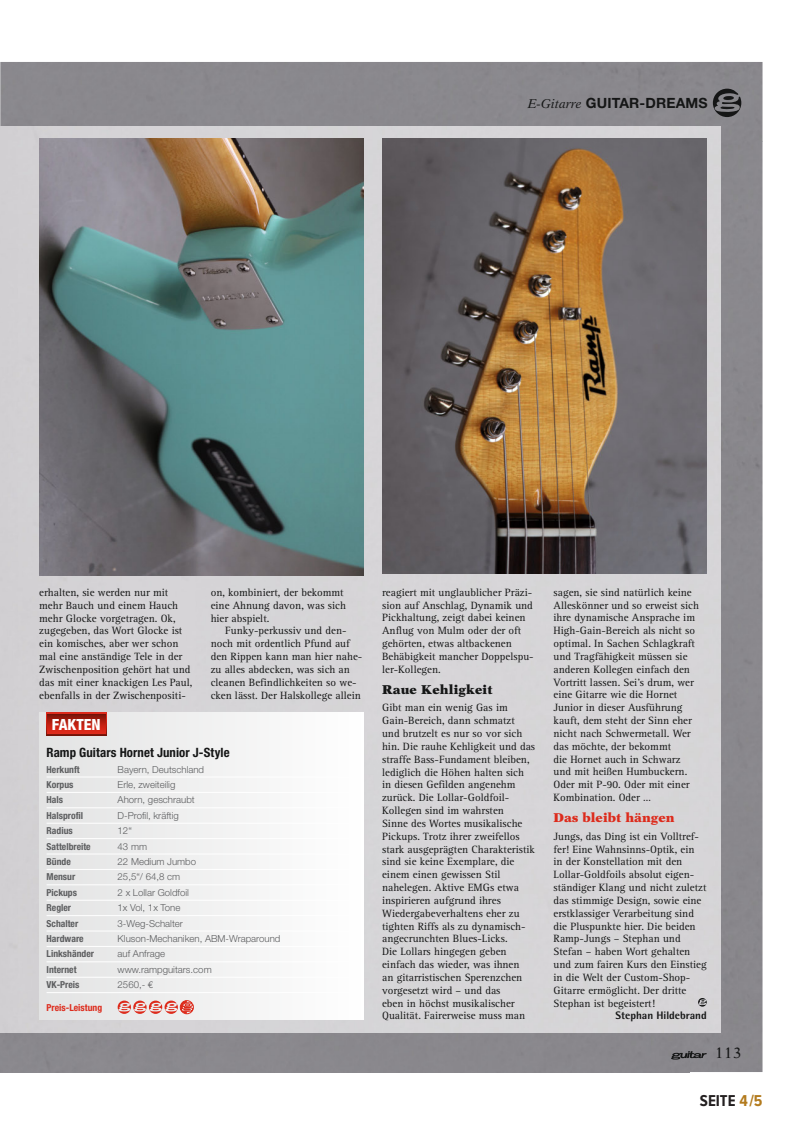
<style>
.page{position:relative;width:798px;height:1134px;background:#fff}
.page>*{position:absolute;margin:0;border:0;box-sizing:border-box;transform-origin:0 0}
.t1{font:700 16.38px "Proxima Nova Cond";color:#231f20}
.t2{font:800 condensed 15.38px "Helvetica Neue";color:#fff}
.t3{font:15px "New Aster";color:#151616}
.t4{font:700 14.12px "Helvetica Neue LT Std";letter-spacing:.01em;color:#151616}
.t5{font:700 condensed 12.88px "Helvetica Neue";letter-spacing:.005em;color:#151616}
.t6{font:900 12.88px "New Aster";color:#dd2b1c}
.t7{font:900 12.88px "New Aster";letter-spacing:.01em;color:#151616}
.t8{font:10.88px/12.9px "Rotis Serif";color:#151616}
.t9{font:800 10.88px "Rotis Semi Sans";color:#151616}
.t10{font:300 9.62px "Helvetica Neue";color:#5c5d5f}
.t11{font:700 condensed 9.62px "Helvetica Neue";color:#5c5d5f}
.t12{font:700 condensed 9.62px "Helvetica Neue";color:#dd2b1c}
.s1{font-family:"New Aster";font-weight:400;font-style:italic;font-size:12.88px}
.s2{font-family:"Euro Mono";font-weight:400}
.s3{color:#b37b1e}
</style>
<div class="page">
<div style="left:0;top:62px;width:762px;height:79px;background:#8a888d"></div>
<div style="left:689px;top:141px;width:73px;height:931px;background:#89888d"></div>
<div style="left:0;top:1032px;width:689px;height:40px;background:#89888d"></div>
<div style="left:0;top:127px;width:720px;height:905px;background:#d6d5d7"></div>
<div style="left:39px;top:713px;width:325px;height:306px;background:linear-gradient(to right,#e2e2e2,#fff)"></div>
<hr style="left:47px;top:777px;width:317px;height:1px;background:#fff">
<hr style="left:47px;top:792px;width:317px;height:1px;background:#fff">
<hr style="left:47px;top:807px;width:317px;height:1px;background:#fff">
<hr style="left:47px;top:823px;width:317px;height:1px;background:#fff">
<hr style="left:47px;top:838px;width:317px;height:1px;background:#fff">
<hr style="left:47px;top:854px;width:317px;height:1px;background:#fff">
<hr style="left:47px;top:869px;width:317px;height:1px;background:#fff">
<hr style="left:47px;top:884px;width:317px;height:1px;background:#fff">
<hr style="left:47px;top:900px;width:317px;height:1px;background:#fff">
<hr style="left:47px;top:915px;width:317px;height:1px;background:#fff">
<hr style="left:47px;top:931px;width:317px;height:1px;background:#fff">
<hr style="left:47px;top:946px;width:317px;height:1px;background:#fff">
<hr style="left:47px;top:961px;width:317px;height:1px;background:#fff">
<hr style="left:47px;top:977px;width:317px;height:1px;background:#fff">
<hr style="left:47px;top:992px;width:317px;height:1px;background:#fff">
<div style="left:47px;top:713px;width:59px;height:22px;background:#da2819"></div>
<svg style="left:47px;top:714px;width:59px;height:14px"></svg>
<svg style="left:118px;top:1000px;width:75px;height:14px"></svg>
<img style="left:382px;top:138px;width:324px;height:436px">
<img style="left:39px;top:138px;width:325px;height:437px">
<svg style="left:697px;top:998px;width:9px;height:9px"></svg>
<svg style="left:712px;top:89px;width:29px;height:28px"></svg>
<svg style="left:670px;top:1051px;width:36px;height:8px"></svg>
<p class="t4" style="left:527px;top:94px;width:181px"><span class="s1">E-Gitarre</span> GUITAR-DREAMS</p>
<p class="t8" style="left:39px;top:586px;width:154px">erhalten, sie werden nur mit mehr Bauch und einem Hauch mehr Glocke vorgetragen. Ok, zugegeben, das Wort Glocke ist ein komisches, aber wer schon mal eine anständige Tele in der<br>Zwischenposition gehört hat und das mit einer knackigen Les Paul, ebenfalls in der Zwischenpositi-</p>
<p class="t8" style="left:211px;top:586px;width:134px">on, kombiniert, der bekommt</p>
<p class="t8" style="left:211px;top:599px;width:137px">eine Ahnung davon, was sich</p>
<p class="t8" style="left:211px;top:612px;width:60px">hier abspielt.</p>
<p class="t8" style="left:225px;top:625px;width:123px">Funky-perkussiv und den-</p>
<p class="t8" style="left:211px;top:637px;width:140px">noch mit ordentlich Pfund auf</p>
<p class="t8" style="left:211px;top:650px;width:153px">den Rippen kann man hier nahe-</p>
<p class="t8" style="left:211px;top:663px;width:141px">zu alles abdecken, was sich an</p>
<p class="t8" style="left:211px;top:676px;width:147px">cleanen Befindlichkeiten so we-</p>
<p class="t8" style="left:211px;top:689px;width:152px">cken lässt. Der Halskollege allein</p>
<p class="t2" style="left:52px;top:715px;width:50px">FAKTEN</p>
<p class="t5" style="left:47px;top:745px;width:184px">Ramp Guitars Hornet Junior J-Style</p>
<p class="t11" style="left:47px;top:763px;width:35px">Herkunft</p>
<p class="t10" style="left:118px;top:763px;width:88px">Bayern, Deutschland</p>
<p class="t11" style="left:47px;top:779px;width:28px">Korpus</p>
<p class="t10" style="left:118px;top:779px;width:59px">Erle, zweiteilig</p>
<p class="t11" style="left:47px;top:794px;width:18px">Hals</p>
<p class="t10" style="left:118px;top:794px;width:79px">Ahorn, geschraubt</p>
<p class="t11" style="left:47px;top:809px;width:38px">Halsprofil</p>
<p class="t10" style="left:118px;top:809px;width:63px">D-Profil, kräftig</p>
<p class="t11" style="left:47px;top:825px;width:28px">Radius</p>
<p class="t10" style="left:118px;top:825px;width:16px">12“</p>
<p class="t11" style="left:47px;top:840px;width:46px">Sattelbreite</p>
<p class="t10" style="left:118px;top:840px;width:31px">43 mm</p>
<p class="t11" style="left:47px;top:856px;width:26px">Bünde</p>
<p class="t10" style="left:118px;top:856px;width:80px">22 Medium Jumbo</p>
<p class="t11" style="left:47px;top:871px;width:30px">Mensur</p>
<p class="t10" style="left:118px;top:871px;width:64px">25,5“/ 64,8 cm</p>
<p class="t11" style="left:47px;top:886px;width:32px">Pickups</p>
<p class="t10" style="left:118px;top:886px;width:73px">2 x Lollar Goldfoil</p>
<p class="t11" style="left:47px;top:902px;width:26px">Regler</p>
<p class="t10" style="left:118px;top:902px;width:64px">1x Vol, 1x Tone</p>
<p class="t11" style="left:47px;top:917px;width:33px">Schalter</p>
<p class="t10" style="left:118px;top:917px;width:67px">3-Weg-Schalter</p>
<p class="t11" style="left:47px;top:933px;width:39px">Hardware</p>
<p class="t10" style="left:118px;top:933px;width:164px">Kluson-Mechaniken, ABM-Wraparound</p>
<p class="t11" style="left:47px;top:948px;width:49px">Linkshänder</p>
<p class="t10" style="left:118px;top:948px;width:49px">auf Anfrage</p>
<p class="t11" style="left:47px;top:963px;width:31px">Internet</p>
<p class="t10" style="left:118px;top:963px;width:95px">www.rampguitars.com</p>
<p class="t11" style="left:47px;top:979px;width:34px">VK-Preis</p>
<p class="t10" style="left:118px;top:979px;width:38px">2560,- <span class="s2">€</span></p>
<p class="t12" style="left:47px;top:1002px;width:57px">Preis-Leistung</p>
<p class="t8" style="left:382px;top:586px;width:153px">reagiert mit unglaublicher Präzi&shy;sion auf Anschlag, Dynamik und<br>Pickhaltung, zeigt dabei keinen<br>Anflug von Mulm oder der oft gehörten, etwas altbackenen<br>Behäbigkeit mancher Doppelspu&shy;ler-Kollegen.</p>
<p class="t7" style="left:382px;top:682px;width:112px">Raue Kehligkeit</p>
<p class="t8" style="left:382px;top:702px;width:154px">Gibt man ein wenig Gas im<br>Gain-Bereich, dann schmatzt und brutzelt es nur so vor sich hin. Die rauhe Kehligkeit und das straffe Bass-Fundament bleiben, lediglich die Höhen halten sich in diesen Gefilden angenehm zurück. Die Lollar-Goldfoil-<br>Kollegen sind im wahrsten<br>Sinne des Wortes musikalische<br>Pickups. Trotz ihrer zweifellos stark ausgeprägten Charakteristik sind sie keine Exemplare, die einem einen gewissen Stil nahelegen. Aktive EMGs etwa inspirieren aufgrund ihres<br>Wiedergabeverhaltens eher zu tighten Riffs als zu dynamisch&shy;angecrunchten Blues-Licks.<br>Die Lollars hingegen geben einfach das wieder, was ihnen<br>an gitarristischen Sperenzchen vorgesetzt wird – und das<br>eben in höchst musikalischer<br>Qualität. Fairerweise muss man</p>
<p class="t8" style="left:553px;top:586px;width:147px">sagen, sie sind natürlich keine<br>Alleskönner und so erweist sich ihre dynamische Ansprache im<br>High-Gain-Bereich als nicht so optimal. In Sachen Schlagkraft und Tragfähigkeit müssen sie anderen Kollegen einfach den<br>Vortritt lassen. Sei’s drum, wer eine Gitarre wie die Hornet<br>Junior in dieser Ausführung kauft, dem steht der Sinn eher nicht nach Schwermetall. Wer das möchte, der bekommt<br>die Hornet auch in Schwarz und mit heißen Humbuckern.<br>Oder mit P-90. Oder mit einer<br>Kombination. Oder …</p>
<p class="t6" style="left:553px;top:810px;width:122px">Das bleibt hängen</p>
<p class="t8" style="left:553px;top:830px;width:147px">Jungs, das Ding ist ein Volltref-</p>
<p class="t8" style="left:553px;top:843px;width:142px">fer! Eine Wahnsinns-Optik, ein</p>
<p class="t8" style="left:553px;top:856px;width:130px">in der Konstellation mit den</p>
<p class="t8" style="left:553px;top:868px;width:142px">Lollar-Goldfoils absolut eigen-</p>
<p class="t8" style="left:553px;top:881px;width:154px">ständiger Klang und nicht zuletzt</p>
<p class="t8" style="left:553px;top:894px;width:149px">das stimmige Design, sowie eine</p>
<p class="t8" style="left:553px;top:907px;width:142px">erstklassiger Verarbeitung sind</p>
<p class="t8" style="left:553px;top:920px;width:143px">die Pluspunkte hier. Die beiden</p>
<p class="t8" style="left:553px;top:933px;width:129px">Ramp-Jungs – Stephan und</p>
<p class="t8" style="left:553px;top:945px;width:138px">Stefan – haben Wort gehalten</p>
<p class="t8" style="left:553px;top:958px;width:155px">und zum fairen Kurs den Einstieg</p>
<p class="t8" style="left:553px;top:971px;width:138px">in die Welt der Custom-Shop-</p>
<p class="t8" style="left:553px;top:984px;width:134px">Gitarre ermöglicht. Der dritte</p>
<p class="t8" style="left:553px;top:997px;width:103px">Stephan ist begeistert!</p>
<p class="t9" style="left:615px;top:1009px;width:93px">Stephan Hildebrand</p>
<p class="t3" style="left:714px;top:1044px;width:28px">113</p>
<h1 class="t1" style="left:699px;top:1091px;width:64px">SEITE <span class="s3">4 /5</span></h1>
</div>
